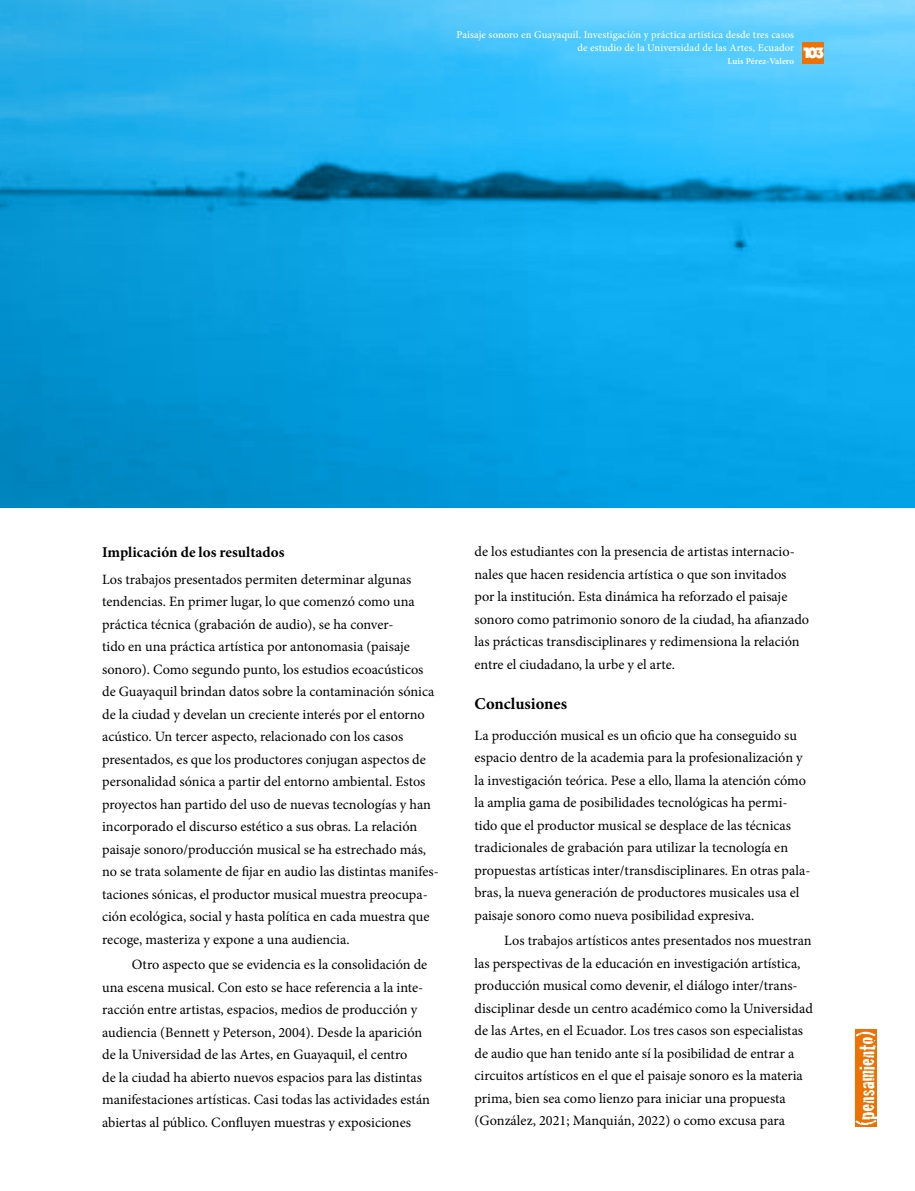
<style>
.page{position:relative;width:915px;height:1191px;background:#fff}
.page>*{position:absolute;margin:0;border:0;box-sizing:border-box;transform-origin:0 0}
.T2{font:700 16.5px "Minion Pro";color:#000}
.T3{font:700 15px "Minion Pro";color:#000}
.t1{font:800 15px "DOCK11";color:#fff}
.texto_sin_Sangrar{font:14.25px/22.5px "Minion Pro";color:#000}
.texto_corrido{font:14.25px/22.5px "Minion Pro";color:#000}
.t2{font:500 10.5px/12.6px "Minion Pro";letter-spacing:.01em;color:#fff;text-align:right}
.t3{font:600 9px "Minion Pro";letter-spacing:.005em;color:#fff}
</style>
<div class="page">
<svg style="left:0;top:0;width:914px;height:507px;background:#17a7e6"></svg>
<div style="left:802px;top:42px;width:21px;height:21px;background:#ee7203"></div>
<div style="left:855px;top:1029px;width:21px;height:98px;background:#ee7203"></div>
<svg style="left:855px;top:1031px;width:21px;height:94px"></svg>
<p class="t2" style="left:456px;top:28px;width:339px">Paisaje sonoro en Guayaquil. Investigación y práctica artística desde tres casos de estudio de la Universidad de las Artes, Ecuador</p>
<p class="t3" style="left:727px;top:55px;width:68px">Luis Pérez-Valero</p>
<p class="t1" style="left:802px;top:46px;width:23px">103</p>
<p class="T3" style="left:102px;top:541px;width:184px">Implicación de los resultados</p>
<p class="texto_sin_Sangrar" style="left:102px;top:568px;width:338px">Los trabajos presentados permiten determinar algunas tendencias. En primer lugar, lo que comenzó como una práctica técnica (grabación de audio), se ha conver-<br>tido en una práctica artística por antonomasia (paisaje sonoro). Como segundo punto, los estudios ecoacústicos de Guayaquil brindan datos sobre la contaminación sónica de la ciudad y develan un creciente interés por el entorno acústico. Un tercer aspecto, relacionado con los casos presentados, es que los productores conjugan aspectos de personalidad sónica a partir del entorno ambiental. Estos proyectos han partido del uso de nuevas tecnologías y han incorporado el discurso estético a sus obras. La relación paisaje sonoro/producción musical se ha estrechado más, no se trata solamente de fijar en audio las distintas manifes&shy;taciones sónicas, el productor musical muestra preocupa&shy;ción ecológica, social y hasta política en cada muestra que recoge, masteriza y expone a una audiencia.</p>
<p class="texto_corrido" style="left:102px;top:953px;width:329px;text-indent:30px">Otro aspecto que se evidencia es la consolidación de una escena musical. Con esto se hace referencia a la inte&shy;racción entre artistas, espacios, medios de producción y audiencia (Bennett y Peterson, 2004). Desde la aparición de la Universidad de las Artes, en Guayaquil, el centro<br>de la ciudad ha abierto nuevos espacios para las distintas manifestaciones artísticas. Casi todas las actividades están abiertas al público. Confluyen muestras y exposiciones</p>
<p class="texto_corrido" style="left:474px;top:540px;width:336px">de los estudiantes con la presencia de artistas internacio&shy;nales que hacen residencia artística o que son invitados por la institución. Esta dinámica ha reforzado el paisaje sonoro como patrimonio sonoro de la ciudad, ha afianzado las prácticas transdisciplinares y redimensiona la relación entre el ciudadano, la urbe y el arte.</p>
<p class="T2" style="left:474px;top:691px;width:94px">Conclusiones</p>
<p class="texto_sin_Sangrar" style="left:474px;top:724px;width:337px">La producción musical es un oficio que ha conseguido su espacio dentro de la academia para la profesionalización y la investigación teórica. Pese a ello, llama la atención cómo la amplia gama de posibilidades tecnológicas ha permi&shy;tido que el productor musical se desplace de las técnicas tradicionales de grabación para utilizar la tecnología en propuestas artísticas inter/transdisciplinares. En otras pala&shy;bras, la nueva generación de productores musicales usa el paisaje sonoro como nueva posibilidad expresiva.</p>
<p class="texto_corrido" style="left:474px;top:929px;width:340px;text-indent:30px">Los trabajos artísticos antes presentados nos muestran las perspectivas de la educación en investigación artística, producción musical como devenir, el diálogo inter/trans&shy;disciplinar desde un centro académico como la Universidad de las Artes, en el Ecuador. Los tres casos son especialistas de audio que han tenido ante sí la posibilidad de entrar a circuitos artísticos en el que el paisaje sonoro es la materia prima, bien sea como lienzo para iniciar una propuesta (González, 2021; Manquián, 2022) o como excusa para</p>
</div>
